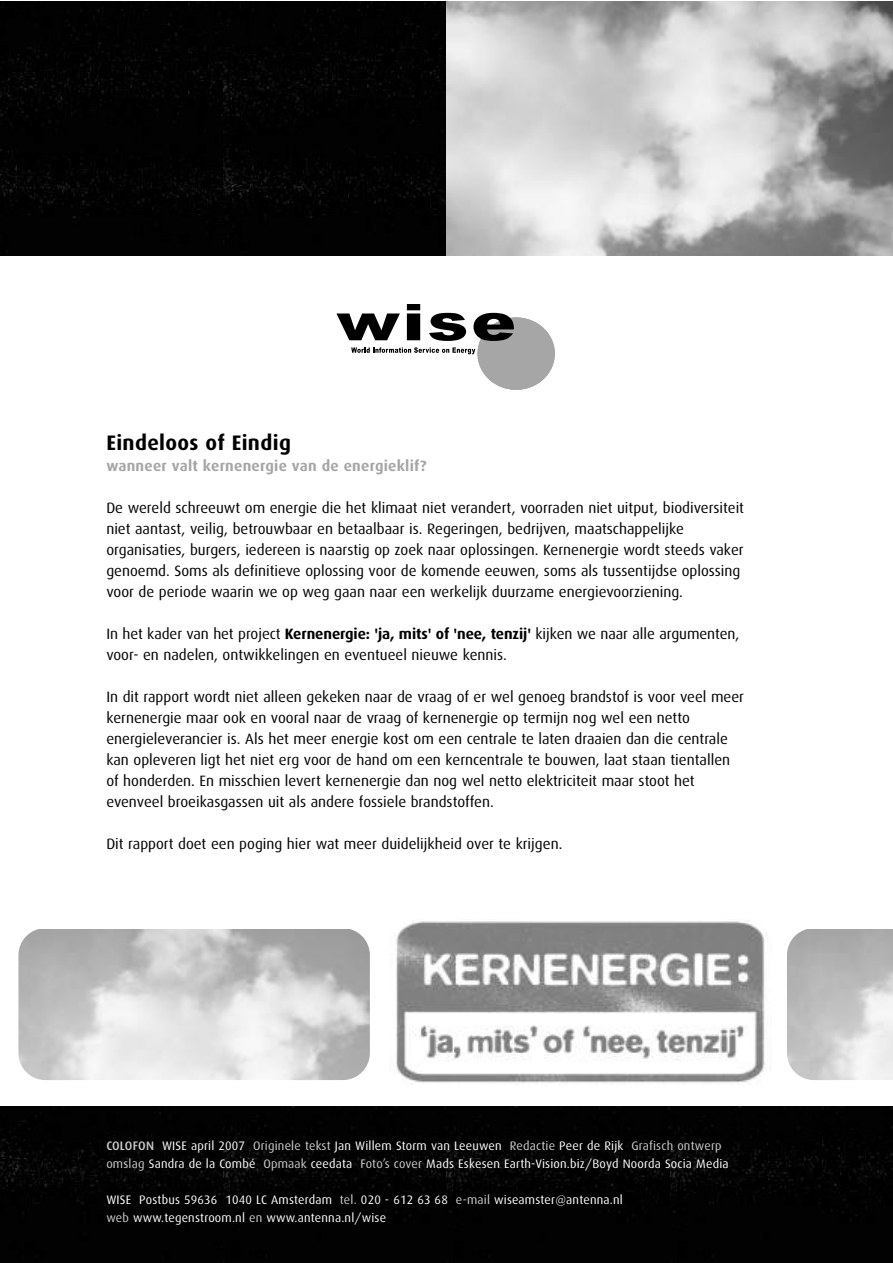
<style>
.page{position:relative;width:893px;height:1263px;background:#fff}
.page>*{position:absolute;margin:0;border:0;box-sizing:border-box;transform-origin:0 0}
.t1{font:700 21px "Dax";letter-spacing:.015em;color:#000}
.t2{font:15px/21px "Dax";color:#000}
.t3{font:700 15px "Dax";letter-spacing:.015em;color:#a6a6a6}
.t4{font:12.3px/18px "Dax";letter-spacing:.015em;color:#fff}
.s1{font-weight:700}
.s2{font-weight:500;color:#cdcdcd}
.s3{color:#cdcdcd}
</style>
<div class="page">
<img style="left:18px;top:929px;width:352px;height:151px;border-radius:27px">
<div style="left:0;top:1px;width:223px;height:254px;background:#020202"></div>
<div style="left:223px;top:0;width:223px;height:255px;background:#020202"></div>
<svg style="left:446px;top:1px;width:446px;height:254px;background:#c2c2c2"></svg>
<div style="left:478px;top:318px;width:76px;height:72px;background:#a6a6a6;border-radius:50%"></div>
<div style="left:478px;top:317px;width:76px;height:73px;border:1px solid #a6a6a6;border-radius:50%"></div>
<svg style="left:336px;top:314px;width:64px;height:26px"></svg>
<svg style="left:407px;top:305px;width:13px;height:35px"></svg>
<svg style="left:429px;top:313px;width:37px;height:28px"></svg>
<svg style="left:473px;top:313px;width:41px;height:28px"></svg>
<svg style="left:351px;top:347px;width:124px;height:7px"></svg>
<div style="left:0;top:1107px;width:223px;height:156px;background:#020202"></div>
<div style="left:223px;top:1106px;width:223px;height:157px;background:#020202"></div>
<div style="left:446px;top:1106px;width:224px;height:157px;background:#020202"></div>
<div style="left:670px;top:1106px;width:222px;height:157px;background:#020202"></div>
<svg style="left:814px;top:929px;width:78px;height:151px"></svg>
<img style="left:787px;top:929px;width:27px;height:151px">
<img style="left:394px;top:920px;width:373px;height:164px">
<h1 class="t1" style="left:106px;top:433px;width:186px">Eindeloos of Eindig</h1>
<p class="t3" style="left:106px;top:459px;width:321px">wanneer valt kernenergie van de energieklif?</p>
<p class="t2" style="left:106px;top:498px;width:639px">De wereld schreeuwt om energie die het klimaat niet verandert, voorraden niet uitput, biodiversiteit niet aantast, veilig, betrouwbaar en betaalbaar is. Regeringen, bedrijven, maatschappelijke organisaties, burgers, iedereen is naarstig op zoek naar oplossingen. Kernenergie wordt steeds vaker genoemd. Soms als definitieve oplossing voor de komende eeuwen, soms als tussentijdse oplossing voor de periode waarin we op weg gaan naar een werkelijk duurzame energievoorziening.</p>
<p class="t2" style="left:106px;top:624px;width:634px">In het kader van het project <span class="s1">Kernenergie: 'ja, mits' of 'nee, tenzij'</span> kijken we naar alle argumenten, voor- en nadelen, ontwikkelingen en eventueel nieuwe kennis.</p>
<p class="t2" style="left:106px;top:687px;width:639px">In dit rapport wordt niet alleen gekeken naar de vraag of er wel genoeg brandstof is voor veel meer kernenergie maar ook en vooral naar de vraag of kernenergie op termijn nog wel een netto energieleverancier is. Als het meer energie kost om een centrale te laten draaien dan die centrale kan opleveren ligt het niet erg voor de hand om een kerncentrale te bouwen, laat staan tientallen of honderden. En misschien levert kernenergie dan nog wel netto elektriciteit maar stoot het evenveel broeikasgassen uit als andere fossiele brandstoffen.</p>
<p class="t2" style="left:106px;top:834px;width:457px">Dit rapport doet een poging hier wat meer duidelijkheid over te krijgen.</p>
<p class="t4" style="left:106px;top:1138px;width:623px"><span class="s2">COLOFON</span> WISE april 2007 <span class="s3">Originele tekst</span> Jan Willem Storm van Leeuwen <span class="s3">Redactie</span> Peer de Rijk <span class="s3">Grafisch ontwerp omslag</span> Sandra de la Combé <span class="s3">Opmaak</span> ceedata <span class="s3">Foto’s cover</span> Mads Eskesen Earth-Vision.biz/Boyd Noorda Socia Media</p>
<p class="t4" style="left:106px;top:1192px;width:518px">WISE Postbus 59636 1040 LC Amsterdam <span class="s3">tel.</span> 020 - 612 63 68 <span class="s3">e-mail</span> wiseamster@antenna.nl <span class="s3">web</span> www.tegenstroom.nl <span class="s3">en</span> www.antenna.nl/wise</p>
</div>
